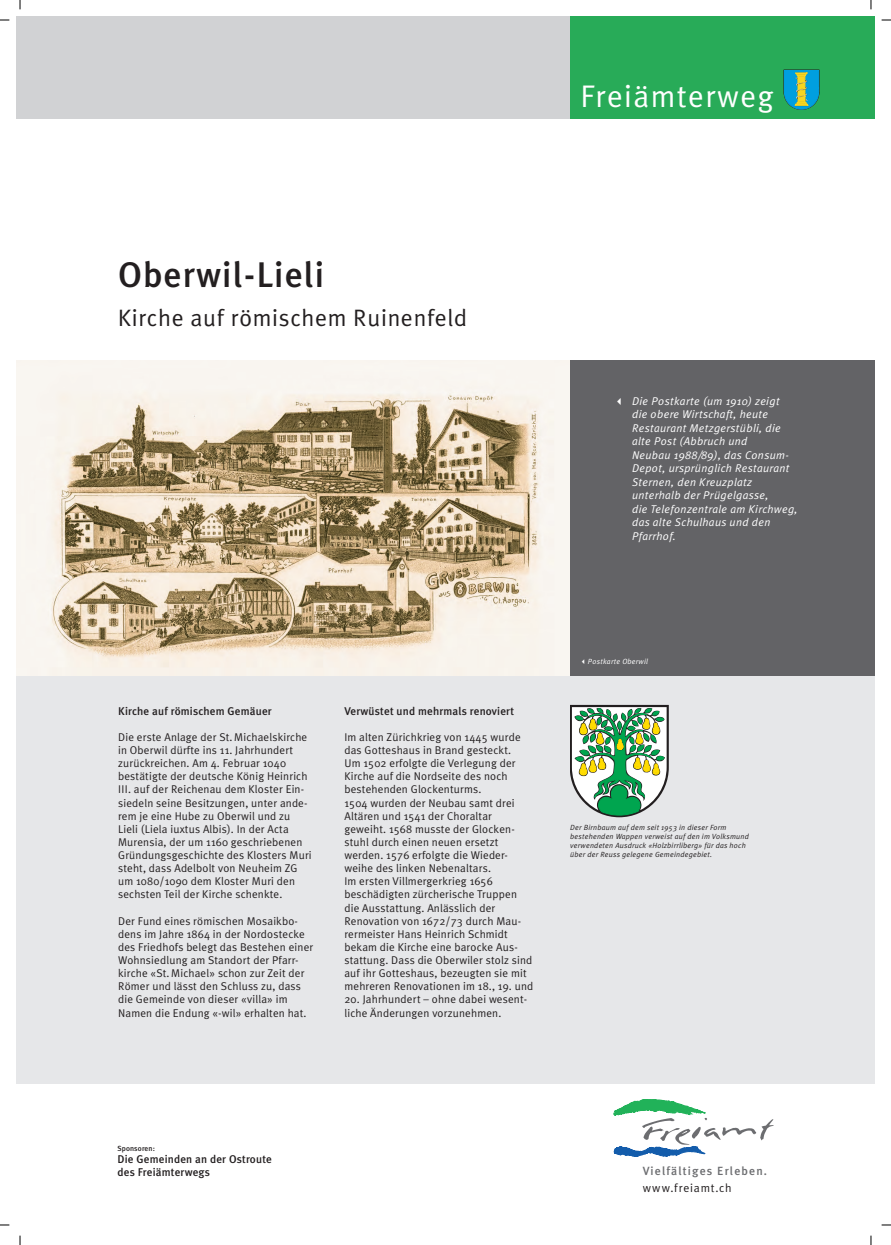
<style>
.page{position:relative;width:891px;height:1245px;background:#fff}
.page>*{position:absolute;margin:0;border:0;box-sizing:border-box;transform-origin:0 0}
.t1{font:500 35.62px "Meta Plus";letter-spacing:.03em;color:#231f20}
.t2{font:31.25px "Meta Plus Normal";letter-spacing:.045em;color:#fff}
.t3{font:23.75px "Meta Plus Normal";letter-spacing:.03em;color:#231f20}
.t4{font:500 11.88px "Meta Plus";letter-spacing:.095em;color:#6c6d70}
.t5{font:11.88px "Meta Plus Normal";letter-spacing:.065em;color:#231f20}
.t6{font:11.25px/13.1px "Meta Plus Normal";letter-spacing:.015em;color:#231f20}
.t7{font:italic 11.25px/13.5px "Meta Plus Normal";letter-spacing:.03em;color:#fff}
.t8{font:500 11.25px/12.5px "Meta Plus";letter-spacing:.015em;color:#231f20}
.t9{font:italic 7.5px/9px "Meta Plus Normal";letter-spacing:.03em;color:#231f20}
.t10{font:italic 7.5px "Meta Plus Normal";letter-spacing:.03em;color:#fff}
.t11{font:500 7.5px "Meta Plus";letter-spacing:.015em;color:#231f20}
</style>
<div class="page">
<div style="left:16px;top:16px;width:553px;height:103px;background:#d1d2d4"></div>
<div style="left:569px;top:16px;width:305px;height:103px;background:#28ab58"></div>
<svg style="left:783px;top:70px;width:36px;height:40px"></svg>
<svg style="left:614px;top:1099px;width:159px;height:57px"></svg>
<div style="left:16px;top:676px;width:858px;height:408px;background:#e6e7e9"></div>
<img style="left:16px;top:360px;width:554px;height:316px">
<div style="left:570px;top:360px;width:304px;height:316px;background:#636366"></div>
<svg style="left:570px;top:705px;width:98px;height:112px;background:#94bb96"></svg>
<svg style="left:0;top:1224px;width:9px;height:2px"></svg>
<svg style="left:881px;top:1224px;width:9px;height:2px"></svg>
<h2 class="t2" style="left:580px;top:78px;width:195px">Freiämterweg</h2>
<h1 class="t1" style="left:118px;top:254px;width:208px">Oberwil-Lieli</h1>
<h3 class="t3" style="left:118px;top:304px;width:350px">Kirche auf römischem Ruinenfeld</h3>
<p class="t7" style="left:632px;top:394px;width:167px;text-indent:-18px">✓ Die Postkarte (um 1910) zeigt die obere Wirtschaft, heute<br>Restaurant Metzgerstübli, die alte Post (Abbruch und<br>Neubau 1988/89), das Consum-<br>Depot, ursprünglich Restaurant<br>Sternen, den Kreuzplatz unterhalb der Prügelgasse,<br>die Telefonzentrale am Kirchweg, das alte Schulhaus und den<br>Pfarrhof.</p>
<p class="t8" style="left:118px;top:704px;width:155px">Kirche auf römischem Gemäuer</p>
<p class="t6" style="left:118px;top:730px;width:195px">Die erste Anlage der St.Michaelskirche in Oberwil dürfte ins 11. Jahrhundert zurückreichen. Am 4. Februar 1040 bestätigte der deutsche König Heinrich III. auf der Reichenau dem Kloster Ein&shy;siedeln seine Besitzungen, unter ande&shy;rem je eine Hube zu Oberwil und zu Lieli (Liela iuxtus Albis). In der Acta Murensia, der um 1160 geschriebenen Gründungsgeschichte des Klosters Muri steht, dass Adelbolt von Neuheim ZG um 1080/1090 dem Kloster Muri den sechsten Teil der Kirche schenkte.</p>
<p class="t6" style="left:118px;top:914px;width:197px">Der Fund eines römischen Mosaikbo&shy;dens im Jahre 1864 in der Nordostecke des Friedhofs belegt das Bestehen einer Wohnsiedlung am Standort der Pfarr&shy;kirche «St.Michael» schon zur Zeit der Römer und lässt den Schluss zu, dass die Gemeinde von dieser «villa» im Namen die Endung «-wil» erhalten hat.</p>
<p class="t8" style="left:344px;top:704px;width:171px">Verwüstet und mehrmals renoviert</p>
<p class="t6" style="left:344px;top:730px;width:190px">Im alten Zürichkrieg von 1445 wurde das Gotteshaus in Brand gesteckt.<br>Um 1502 erfolgte die Verlegung der Kirche auf die Nordseite des noch bestehenden Glockenturms.<br>1504 wurden der Neubau samt drei Altären und 1541 der Choraltar geweiht. 1568 musste der Glocken&shy;stuhl durch einen neuen ersetzt werden. 1576 erfolgte die Wieder&shy;weihe des linken Nebenaltars.<br>Im ersten Villmergerkrieg 1656 beschädigten zürcherische Truppen die Ausstattung. Anlässlich der Renovation von 1672/73 durch Mau&shy;rermeister Hans Heinrich Schmidt bekam die Kirche eine barocke Aus&shy;stattung. Dass die Oberwiler stolz sind auf ihr Gotteshaus, bezeugten sie mit mehreren Renovationen im 18., 19. und</p>
<p class="t6" style="left:344px;top:993px;width:184px">20. Jahrhundert – ohne dabei wesent&shy;liche Änderungen vorzunehmen.</p>
<p class="t10" style="left:580px;top:657px;width:69px">✓Postkarte Oberwil</p>
<p class="t9" style="left:570px;top:823px;width:180px">Der Birnbaum auf dem seit 1953 in dieser Form bestehenden Wappen verweist auf den im Volksmund verwendeten Ausdruck «Holzbirrliberg» für das hoch über der Reuss gelegene Gemeindegebiet.</p>
<p class="t11" style="left:117px;top:1143px;width:39px">Sponsoren:</p>
<p class="t8" style="left:117px;top:1153px;width:156px">Die Gemeinden an der Ostroute des Freiämterwegs</p>
<p class="t4" style="left:642px;top:1164px;width:126px">Vielfältiges Erleben.</p>
<p class="t5" style="left:642px;top:1181px;width:90px">www.freiamt.ch</p>
</div>
